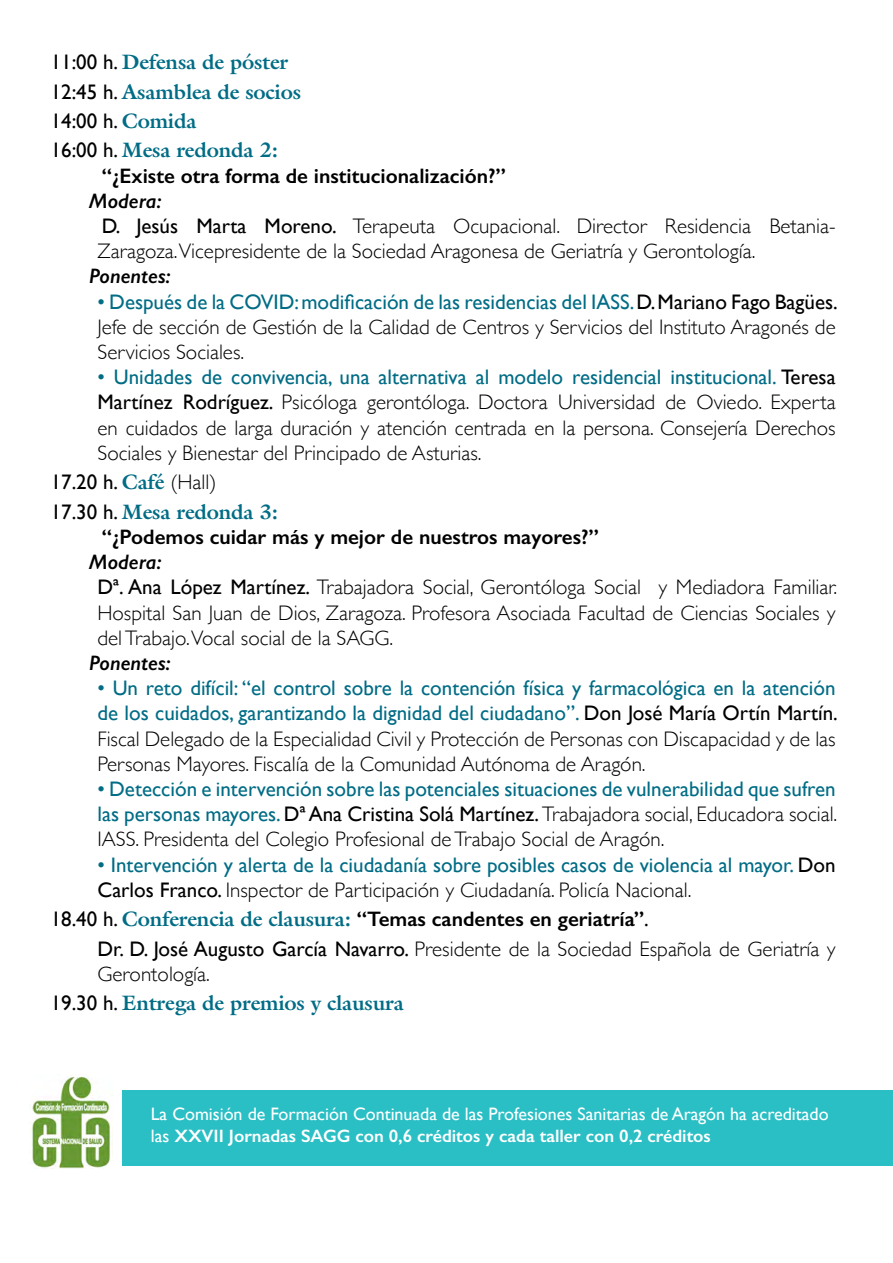
<style>
.page{position:relative;width:893px;height:1263px;background:#fff}
.page>*{position:absolute;margin:0;border:0;box-sizing:border-box;transform-origin:0 0}
.t1{font:300 21px/25.2px "Gill Sans";color:#000}
.t2{font:21px/25.2px "Gill Sans";color:#006c85;text-align:justify}
.t3{font:700 21px/29.4px "Galliard Std";letter-spacing:-.01em;color:#006c85}
.t4{font:600 21px "Gill Sans";color:#000}
.t5{font:21px "Gill Sans";color:#000}
.t6{font:italic 600 21px "Gill Sans";color:#000}
.t7{font:18px/21.6px "Gill Sans";color:#fff}
.s1{font-family:"Gill Sans";font-weight:400;color:#000}
.s2{font-family:"Galliard Std";font-weight:700;color:#006c85}
.s3{font-weight:600;font-style:italic}
.s4{font-weight:400}
.s5{font-weight:400;color:#006c85}
.s6{font-weight:300}
.s7{color:#000}
.s8{font-weight:300;color:#000}
.s9{font-weight:600}
</style>
<div class="page">
<div style="left:121px;top:1090px;width:772px;height:76px;background:#2abfc5"></div>
<img style="left:31px;top:1076px;width:82px;height:92px">
<p class="t3" style="left:51px;top:47px;width:252px"><span class="s1">11:00 h.</span> Defensa de póster<br><span class="s1">12:45 h.</span> Asamblea de socios</p>
<p class="t5" style="left:51px;top:109px;width:147px">14:00 h. <span class="s2">Comida</span></p>
<p class="t3" style="left:51px;top:135px;width:229px"><span class="s1">16:00 h.</span> Mesa redonda 2:</p>
<p class="t4" style="left:102px;top:163px;width:406px">“¿Existe otra forma de institucionalización?”</p>
<p class="t1" style="left:97px;top:187px;width:740px;text-indent:-9px"><span class="s3">Modera:<br></span><span class="s4">D. Jesús Marta Moreno.</span> Terapeuta Ocupacional. Director Residencia Betania-<br>Zaragoza.Vicepresidente de la Sociedad Aragonesa de Geriatría y Gerontología.</p>
<p class="t6" style="left:89px;top:264px;width:83px">Ponentes:</p>
<p class="t1" style="left:97px;top:288px;width:742px;text-align:justify"><span class="s5">• Después de la COVID: modificación de las residencias del IASS.</span> <span class="s4">D. Mariano Fago Bagües.<br></span>Jefe de sección de Gestión de la Calidad de Centros y Servicios del Instituto Aragonés de Servicios Sociales.</p>
<p class="t1" style="left:97px;top:364px;width:740px;text-align:justify"><span class="s5">• Unidades de convivencia, una alternativa al modelo residencial institucional.</span> <span class="s4">Teresa Martínez Rodríguez.</span> Psicóloga gerontóloga. Doctora Universidad de Oviedo. Experta en cuidados de larga duración y atención centrada en la persona. Consejería Derechos Sociales y Bienestar del Principado de Asturias.</p>
<p class="t5" style="left:51px;top:470px;width:167px">17.20 h. <span class="s2">Café</span> <span class="s6">(Hall)</span></p>
<p class="t3" style="left:51px;top:497px;width:229px"><span class="s1">17.30 h.</span> Mesa redonda 3:</p>
<p class="t4" style="left:102px;top:524px;width:499px">“¿Podemos cuidar más y mejor de nuestros mayores?”</p>
<p class="t1" style="left:97px;top:549px;width:741px;text-indent:-9px"><span class="s3">Modera:<br></span><span class="s4">Dª. Ana López Martínez.</span> Trabajadora Social, Gerontóloga Social y Mediadora Familiar.<br>Hospital San Juan de Dios, Zaragoza. Profesora Asociada Facultad de Ciencias Sociales y del Trabajo.Vocal social de la SAGG.</p>
<p class="t6" style="left:89px;top:650px;width:83px">Ponentes:</p>
<p class="t1" style="left:97px;top:675px;width:742px;text-align:justify"><span class="s5">• Un reto difícil: “el control sobre la contención física y farmacológica en la atención de los cuidados, garantizando la dignidad del ciudadano”.</span> <span class="s4">Don José María Ortín Martín.<br></span>Fiscal Delegado de la Especialidad Civil y Protección de Personas con Discapacidad y de las Personas Mayores. Fiscalía de la Comunidad Autónoma de Aragón.</p>
<p class="t2" style="left:97px;top:776px;width:741px">• Detección e intervención sobre las potenciales situaciones de vulnerabilidad que sufren las personas mayores. <span class="s7">Dª Ana Cristina Solá Martínez.</span> <span class="s8">Trabajadora social, Educadora social.<br>IASS. Presidenta del Colegio Profesional de Trabajo Social de Aragón.</span></p>
<p class="t2" style="left:97px;top:852px;width:740px">• Intervención y alerta de la ciudadanía sobre posibles casos de violencia al mayor. <span class="s7">Don<br>Carlos Franco.</span> <span class="s8">Inspector de Participación y Ciudadanía. Policía Nacional.</span></p>
<p class="t1" style="left:97px;top:904px;width:740px;line-height:29.4px;text-indent:-47px"><span class="s4">18.40 h.</span> <span class="s2">Conferencia de clausura:</span> <span class="s9">“Temas candentes en geriatría”</span><span class="s4">.<br>Dr. D. José Augusto García Navarro.</span> Presidente de la Sociedad Española de Geriatría y</p>
<p class="t1" style="left:97px;top:960px;width:114px">Gerontología.</p>
<p class="t3" style="left:51px;top:988px;width:355px"><span class="s1">19.30 h.</span> Entrega de premios y clausura</p>
<p class="t7" style="left:151px;top:1103px;width:679px">La Comisión de Formación Continuada de las Profesiones Sanitarias de Aragón ha acreditado las <span class="s9">XXVII Jornadas SAGG con 0,6 créditos y cada taller con 0,2 créditos</span></p>
</div>
